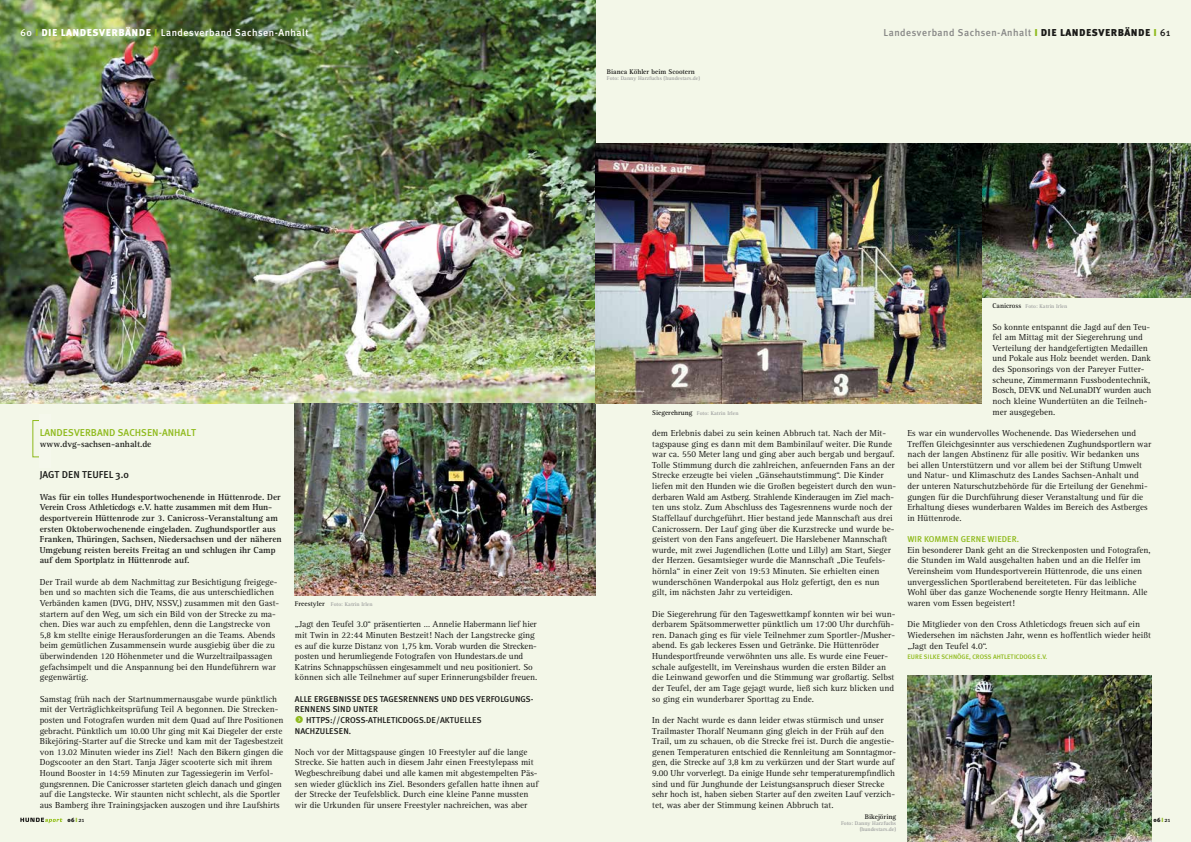
<style>
.page{position:relative;width:1191px;height:842px;background:#fff}
.page>*{position:absolute;margin:0;border:0;box-sizing:border-box;transform-origin:0 0}
.t1{font:500 10px "Meta Plus";letter-spacing:.05em;color:#fff}
.t2{font:500 10px "Meta Plus";letter-spacing:.05em;color:#878786}
.t3{font:500 10px "Meta Plus";color:#8fba1c}
.t4{font:500 10px "Meta Plus";color:#1a1a18}
.t5{font:9px/10.6px "Agfa Rotis Serif";color:#1a1a18}
.t6{font:700 9px/10.6px "Agfa Rotis Serif";color:#1a1a18}
.t7{font:500 8.5px/10.6px "Meta Plus";letter-spacing:.005em;color:#1a1a18}
.t8{font:500 8.5px "Meta Plus";letter-spacing:.005em;color:#8fba1c}
.t9{font:700 7px "Agfa Rotis Serif";color:#1a1a18}
.t10{font:500 6.5px "Meta Plus";color:#8fba1c}
.t11{font:900 6px "Meta Plus";letter-spacing:.1em;color:#1a1a18}
.t12{font:700 5.5px/6px "Agfa Rotis Serif";color:#9c9d9d;text-align:right}
.s1{font-weight:900;color:#8fba1c}
.s2{font-weight:900}
.s3{font-weight:900;color:#1a1a18}
.s4{color:#1a1a18}
.s5{font-size:7px;color:#1a1a18}
.s6{font-family:"Button Bonus Circle Negative";font-weight:400;font-size:9px;color:#8fba1c}
.s7{color:#8fba1c}
.s8{font-weight:500}
</style>
<div class="page">
<div style="left:0;top:0;width:595px;height:842px;background:#f3f7e8"></div>
<div style="left:595px;top:0;width:596px;height:842px;background:#f3f7e8"></div>
<svg style="left:20px;top:818px;width:42px;height:5px"></svg>
<img style="left:0;top:0;width:595px;height:404px">
<div style="left:40px;top:415px;width:11px;height:53px;background:#f5f8ec"></div>
<img style="left:907px;top:675px;width:244px;height:167px">
<img style="left:295px;top:404px;width:300px;height:191px">
<img style="left:981px;top:144px;width:210px;height:154px">
<img style="left:595px;top:144px;width:386px;height:260px">
<p class="t1" style="left:21px;top:27px;width:290px">60 <span class="s1">I</span> <span class="s2">DIE LANDESVERBÄNDE</span> <span class="s1">I</span> Landesverband Sachsen-Anhalt</p>
<p class="t2" style="left:883px;top:27px;width:288px">Landesverband Sachsen-Anhalt <span class="s1">I</span> <span class="s3">DIE LANDESVERBÄNDE</span> <span class="s1">I</span> <span class="s4">61</span></p>
<p class="t9" style="left:607px;top:68px;width:90px">Bianca Köhler beim Scootern</p>
<p class="t12" style="left:607px;top:76px;width:95px">Foto: Danny Harzfuchs (hundestars.de)</p>
<p class="t3" style="left:40px;top:427px;width:158px">LANDESVERBAND SACHSEN-ANHALT</p>
<p class="t6" style="left:40px;top:438px;width:113px">www.dvg-sachsen-anhalt.de</p>
<p class="t4" style="left:40px;top:469px;width:91px">JAGT DEN TEUFEL 3.0</p>
<p class="t6" style="left:40px;top:491px;width:243px">Was für ein tolles Hundesportwochenende in Hüttenrode. Der Verein Cross Athleticdogs e.V. hatte zusammen mit dem Hun&shy;desportverein Hüttenrode zur 3. Canicross-Veranstaltung am ersten Oktoberwochenende eingeladen. Zughundsportler aus Franken, Thüringen, Sachsen, Niedersachsen und der näheren Umgebung reisten bereits Freitag an und schlugen ihr Camp auf dem Sportplatz in Hüttenrode auf.</p>
<p class="t5" style="left:40px;top:577px;width:241px">Der Trail wurde ab dem Nachmittag zur Besichtigung freigege&shy;ben und so machten sich die Teams, die aus unterschiedlichen Verbänden kamen (DVG, DHV, NSSV,) zusammen mit den Gast&shy;startern auf den Weg, um sich ein Bild von der Strecke zu ma&shy;chen. Dies war auch zu empfehlen, denn die Langstrecke von 5,8 km stellte einige Herausforderungen an die Teams. Abends beim gemütlichen Zusammensein wurde ausgiebig über die zu überwindenden 120 Höhenmeter und die Wurzeltrailpassagen gefachsimpelt und die Anspannung bei den Hundeführern war gegenwärtig.</p>
<p class="t5" style="left:40px;top:694px;width:245px">Samstag früh nach der Startnummernausgabe wurde pünktlich mit der Verträglichkeitsprüfung Teil A begonnen. Die Strecken&shy;posten und Fotografen wurden mit dem Quad auf Ihre Positionen gebracht. Pünktlich um 10.00 Uhr ging mit Kai Diegeler der erste Bikejöring-Starter auf die Strecke und kam mit der Tagesbestzeit von 13.02 Minuten wieder ins Ziel! Nach den Bikern gingen die Dogscooter an den Start. Tanja Jäger scooterte sich mit ihrem Hound Booster in 14:59 Minuten zur Tagessiegerin im Verfol&shy;gungsrennen. Die Canicrosser starteten gleich danach und gingen auf die Langstecke. Wir staunten nicht schlecht, als die Sportler aus Bamberg ihre Trainingsjacken auszogen und ihre Laufshirts</p>
<p class="t12" style="left:295px;top:601px;width:79px"><span class="s5">Freestyler</span> Foto: Katrin Irlen</p>
<p class="t5" style="left:295px;top:619px;width:244px">„Jagt den Teufel 3.0“ präsentierten … Annelie Habermann lief hier mit Twin in 22:44 Minuten Bestzeit! Nach der Langstrecke ging es auf die kurze Distanz von 1,75 km. Vorab wurden die Strecken&shy;posten und herumliegende Fotografen von Hundestars.de und Katrins Schnappschüssen eingesammelt und neu positioniert. So können sich alle Teilnehmer auf super Erinnerungsbilder freuen.</p>
<p class="t7" style="left:295px;top:693px;width:240px">ALLE ERGEBNISSE DES TAGESRENNENS UND DES VERFOLGUNGS-RENNENS SIND UNTER<br><span class="s6">f</span> HTTPS://CROSS-ATHLETICDOGS.DE/AKTUELLES NACHZULESEN.</p>
<p class="t5" style="left:295px;top:747px;width:245px">Noch vor der Mittagspause gingen 10 Freestyler auf die lange Strecke. Sie hatten auch in diesem Jahr einen Freestylepass mit Wegbeschreibung dabei und alle kamen mit abgestempelten Päs&shy;sen wieder glücklich ins Ziel. Besonders gefallen hatte ihnen auf der Strecke der Teufelsblick. Durch eine kleine Panne mussten wir die Urkunden für unsere Freestyler nachreichen, was aber</p>
<p class="t12" style="left:652px;top:410px;width:88px"><span class="s5">Siegerehrung</span> Foto: Katrin Irlen</p>
<p class="t5" style="left:652px;top:428px;width:245px">dem Erlebnis dabei zu sein keinen Abbruch tat. Nach der Mit&shy;tagspause ging es dann mit dem Bambinilauf weiter. Die Runde war ca. 550 Meter lang und ging aber auch bergab und bergauf.<br>Tolle Stimmung durch die zahlreichen, anfeuernden Fans an der Strecke erzeugte bei vielen „Gänsehautstimmung“. Die Kinder liefen mit den Hunden wie die Großen begeistert durch den wun&shy;derbaren Wald am Astberg. Strahlende Kinderaugen im Ziel mach&shy;ten uns stolz. Zum Abschluss des Tagesrennens wurde noch der Staffellauf durchgeführt. Hier bestand jede Mannschaft aus drei Canicrossern. Der Lauf ging über die Kurzstrecke und wurde be&shy;geistert von den Fans angefeuert. Die Harslebener Mannschaft wurde, mit zwei Jugendlichen (Lotte und Lilly) am Start, Sieger der Herzen. Gesamtsieger wurde die Mannschaft „Die Teufels&shy;hörnla“ in einer Zeit von 19:53 Minuten. Sie erhielten einen wunderschönen Wanderpokal aus Holz gefertigt, den es nun gilt, im nächsten Jahr zu verteidigen.</p>
<p class="t5" style="left:652px;top:609px;width:245px">Die Siegerehrung für den Tageswettkampf konnten wir bei wun&shy;derbarem Spätsommerwetter pünktlich um 17:00 Uhr durchfüh&shy;ren. Danach ging es für viele Teilnehmer zum Sportler-/Musher&shy;abend. Es gab leckeres Essen und Getränke. Die Hüttenröder Hundesportfreunde verwöhnten uns alle. Es wurde eine Feuer&shy;schale aufgestellt, im Vereinshaus wurden die ersten Bilder an die Leinwand geworfen und die Stimmung war großartig. Selbst der Teufel, der am Tage gejagt wurde, ließ sich kurz blicken und so ging ein wunderbarer Sporttag zu Ende.</p>
<p class="t5" style="left:652px;top:715px;width:245px">In der Nacht wurde es dann leider etwas stürmisch und unser Trailmaster Thoralf Neumann ging gleich in der Früh auf den Trail, um zu schauen, ob die Strecke frei ist. Durch die angestie&shy;genen Temperaturen entschied die Rennleitung am Sonntagmor&shy;gen, die Strecke auf 3,8 km zu verkürzen und der Start wurde auf 9.00 Uhr vorverlegt. Da einige Hunde sehr temperaturempfindlich sind und für Junghunde der Leistungsanspruch dieser Strecke sehr hoch ist, haben sieben Starter auf den zweiten Lauf verzich&shy;tet, was aber der Stimmung keinen Abbruch tat.</p>
<p class="t12" style="left:992px;top:304px;width:76px"><span class="s5">Canicross</span> Foto: Katrin Irlen</p>
<p class="t5" style="left:992px;top:322px;width:160px">So konnte entspannt die Jagd auf den Teu&shy;fel am Mittag mit der Siegerehrung und Verteilung der handgefertigten Medaillen und Pokale aus Holz beendet werden. Dank des Sponsorings von der Pareyer Futter&shy;scheune, Zimmermann Fussbodentechnik, Bosch, DEVK und NeLunaDIY wurden auch noch kleine Wundertüten an die Teilneh&shy;mer ausgegeben.</p>
<p class="t5" style="left:907px;top:428px;width:245px">Es war ein wundervolles Wochenende. Das Wiedersehen und Treffen Gleichgesinnter aus verschiedenen Zughundsportlern war nach der langen Abstinenz für alle positiv. Wir bedanken uns bei allen Unterstützern und vor allem bei der Stiftung Umwelt und Natur- und Klimaschutz des Landes Sachsen-Anhalt und der unteren Naturschutzbehörde für die Erteilung der Genehmi&shy;gungen für die Durchführung dieser Veranstaltung und für die Erhaltung dieses wunderbaren Waldes im Bereich des Astberges in Hüttenrode.</p>
<p class="t8" style="left:907px;top:534px;width:113px">WIR KOMMEN GERNE WIEDER.</p>
<p class="t5" style="left:907px;top:545px;width:245px">Ein besonderer Dank geht an die Streckenposten und Fotografen, die Stunden im Wald ausgehalten haben und an die Helfer im Vereinsheim vom Hundesportverein Hüttenrode, die uns einen unvergesslichen Sportlerabend bereiteteten. Für das leibliche Wohl über das ganze Wochenende sorgte Henry Heitmann. Alle waren vom Essen begeistert!</p>
<p class="t5" style="left:907px;top:619px;width:245px">Die Mitglieder von den Cross Athleticdogs freuen sich auf ein<br>Wiedersehen im nächsten Jahr, wenn es hoffentlich wieder heißt „Jagt den Teufel 4.0“.</p>
<p class="t10" style="left:907px;top:653px;width:141px">EURE SILKE SCHNÖGE, CROSS AHTLETICDOGS E.V.</p>
<p class="t9" style="left:864px;top:812px;width:33px">Bikejöring</p>
<p class="t12" style="left:841px;top:820px;width:57px">Foto: Danny Harzfuchs (hundestars.de)</p>
<p class="t11" style="left:67px;top:816px;width:18px">06<span class="s7">I</span><span class="s8">21</span></p>
<p class="t11" style="left:1153px;top:816px;width:18px">06<span class="s7">I</span><span class="s8">21</span></p>
</div>
